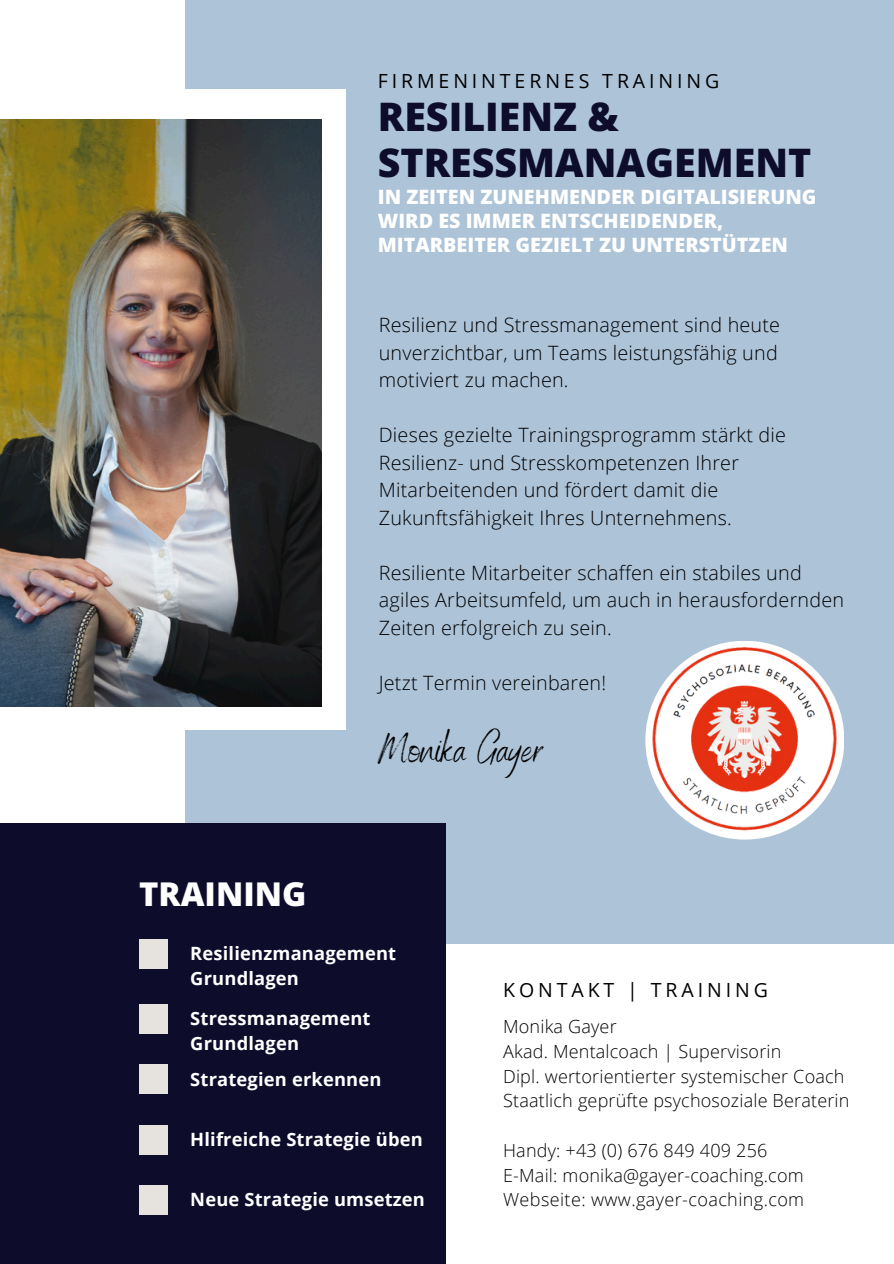
<style>
.page{position:relative;width:894px;height:1264px;background:#fff}
.page>*{position:absolute;margin:0;border:0;box-sizing:border-box;transform-origin:0 0}
.t1{font:41.55px "Benedict";color:#000}
.t2{font:800 39.3px/46.2px "Open Sans";color:#0d0c2b}
.t3{font:800 32.7px "Open Sans";color:#fff}
.t4{font:300 19.8px/27.5px "Open Sans";letter-spacing:.01em;color:#000}
.t5{font:800 19.8px/23.7px "Open Sans";color:#fff}
.t6{font:19.5px "Open Sans";letter-spacing:.2em;color:#000}
.t7{font:700 18.3px/24.8px "Open Sans";letter-spacing:.01em;color:#fff}
.t8{font:300 18px "Open Sans";letter-spacing:.01em;color:#000}
</style>
<div class="page">
<div style="left:185px;top:0;width:708px;height:943px;background:#adc3d8"></div>
<div style="left:0;top:89px;width:345px;height:640px;background:#fff"></div>
<img style="left:0;top:119px;width:321px;height:587px">
<div style="left:0;top:823px;width:446px;height:440px;background:#0d0c2b"></div>
<div style="left:139px;top:938px;width:29px;height:30px;background:#e6e3df"></div>
<div style="left:139px;top:1004px;width:29px;height:29px;background:#e6e3df"></div>
<div style="left:139px;top:1064px;width:29px;height:30px;background:#e6e3df"></div>
<div style="left:139px;top:1124px;width:29px;height:30px;background:#e6e3df"></div>
<div style="left:139px;top:1184px;width:29px;height:30px;background:#e6e3df"></div>
<div style="left:645px;top:640px;width:199px;height:199px;background:#fff;border-radius:50%"></div>
<img style="left:650px;top:647px;width:188px;height:185px">
<h4 class="t6" style="left:378px;top:67px;width:343px">FIRMENINTERNES TRAINING</h4>
<p class="t2" style="left:378px;top:93px;width:435px">RESILIENZ &amp;<br>STRESSMANAGEMENT</p>
<p class="t5" style="left:378px;top:185px;width:440px">IN ZEITEN ZUNEHMENDER DIGITALISIERUNG<br>WIRD ES IMMER ENTSCHEIDENDER,<br>MITARBEITER GEZIELT ZU UNTERSTÜTZEN</p>
<h1 class="t4" style="left:378px;top:310px;width:403px;text-align:justify">Resilienz und Stressmanagement sind heute unverzichtbar, um Teams leistungsfähig und motiviert zu machen.</h1>
<p class="t4" style="left:378px;top:420px;width:408px">Dieses gezielte Trainingsprogramm stärkt die Resilienz- und Stresskompetenzen Ihrer Mitarbeitenden und fördert damit die Zukunftsfähigkeit Ihres Unternehmens.</p>
<p class="t4" style="left:378px;top:558px;width:466px">Resiliente Mitarbeiter schaffen ein stabiles und agiles Arbeitsumfeld, um auch in herausfordernden<br>Zeiten erfolgreich zu sein.</p>
<h2 class="t4" style="left:378px;top:668px;width:229px">Jetzt Termin vereinbaren!</h2>
<p class="t3" style="left:139px;top:871px;width:168px">TRAINING</p>
<p class="t1" style="left:378px;top:722px;width:166px">Monika Gayer</p>
<h4 class="t7" style="left:190px;top:940px;width:207px">Resilienzmanagement<br>Grundlagen</h4>
<h3 class="t7" style="left:190px;top:1005px;width:182px">Stressmanagement<br>Grundlagen</h3>
<p class="t7" style="left:190px;top:1066px;width:193px">Strategien erkennen</p>
<p class="t7" style="left:190px;top:1126px;width:234px">Hlifreiche Strategie üben</p>
<p class="t7" style="left:190px;top:1186px;width:236px">Neue Strategie umsetzen</p>
<p class="t6" style="left:503px;top:975px;width:266px">KONTAKT | TRAINING</p>
<p class="t8" style="left:503px;top:1013px;width:115px">Monika Gayer</p>
<p class="t8" style="left:503px;top:1038px;width:280px">Akad. Mentalcoach | Supervisorin</p>
<p class="t8" style="left:503px;top:1063px;width:343px">Dipl. wertorientierter systemischer Coach</p>
<p class="t8" style="left:503px;top:1088px;width:348px">Staatlich geprüfte psychosoziale Beraterin</p>
<p class="t8" style="left:503px;top:1137px;width:266px">Handy: +43 (0) 676 849 409 256</p>
<p class="t8" style="left:503px;top:1162px;width:302px">E-Mail: monika@gayer-coaching.com</p>
<p class="t8" style="left:503px;top:1187px;width:302px">Webseite: www.gayer-coaching.com</p>
</div>
